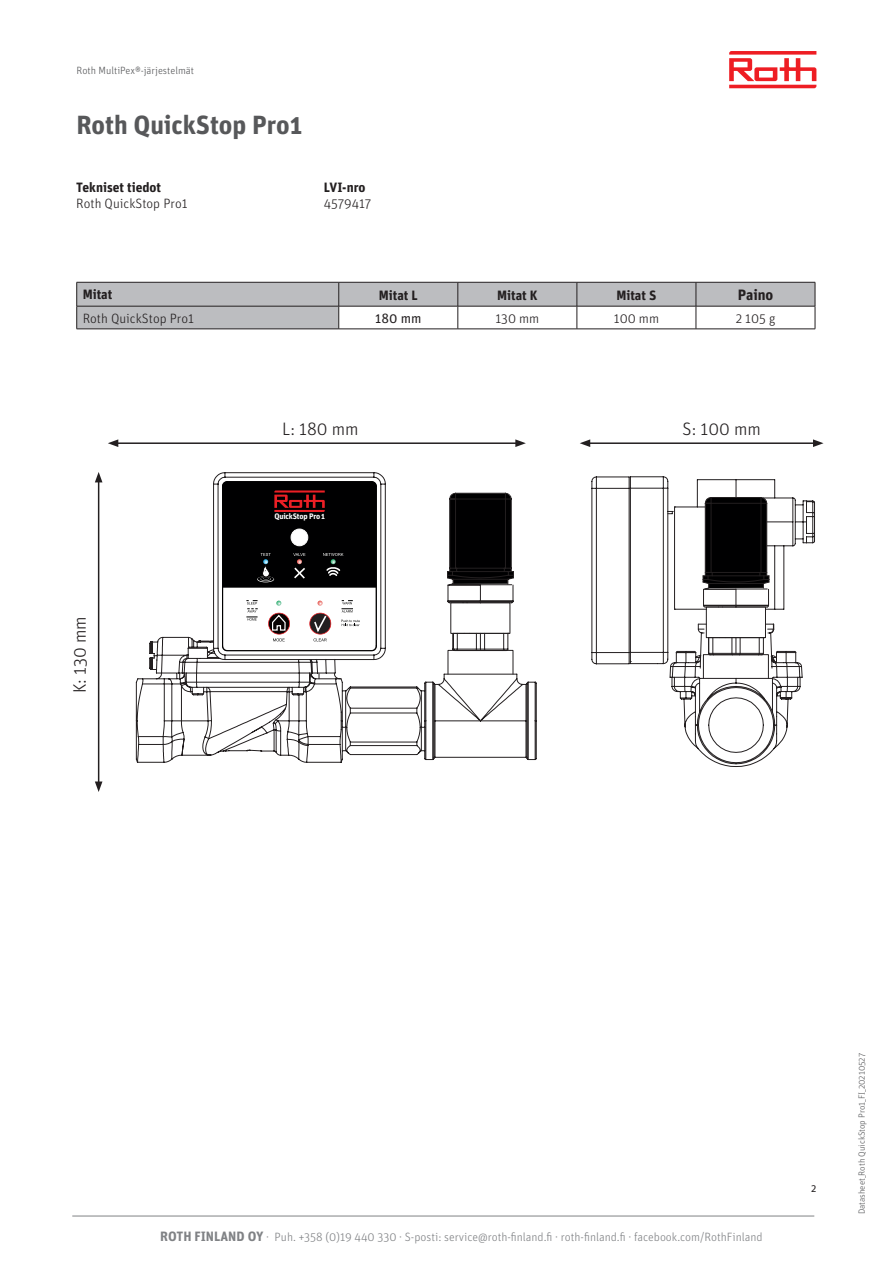
<style>
.page{position:relative;width:893px;height:1263px;background:#fff}
.page>*{position:absolute;margin:0;border:0;box-sizing:border-box;transform-origin:0 0}
.t1{font:700 26.25px "Unit OT";letter-spacing:-.005em;color:#57585a}
.t2{font:300 18px "Unit OT";color:#231f20}
.t3{font:700 15px "Unit OT";color:#231f20}
.t4{font:300 13.5px "Unit OT";color:#231f20}
.t5{font:700 13.5px "Unit OT";color:#231f20}
.t6{font:13.5px "Unit OT";color:#231f20}
.t7{font:300 12px "Unit OT";color:#808285}
.t8{font:300 10.5px "Unit OT";color:#57585a}
.t9{font:10.5px "Unit OT";color:#231f20}
.t10{font:300 9px "Unit OT";letter-spacing:-.005em;color:#57585a}
.t11{font:700 7.95px "Unit Pro";letter-spacing:-.02em;color:#fff}
.s1{font-weight:700;font-size:13.5px}
</style>
<div class="page">
<hr style="left:72px;top:1216px;width:742px;height:1px;background:#808285">
<svg style="left:729px;top:51px;width:87px;height:37px"></svg>
<svg style="left:76px;top:282px;width:740px;height:47px"></svg>
<hr style="left:77px;top:329px;width:262px;height:1px;background:#231f20">
<hr style="left:339px;top:329px;width:119px;height:1px;background:#231f20">
<hr style="left:458px;top:329px;width:119px;height:1px;background:#231f20">
<hr style="left:577px;top:329px;width:119px;height:1px;background:#231f20">
<hr style="left:696px;top:329px;width:119px;height:1px;background:#231f20">
<svg style="left:136px;top:472px;width:401px;height:291px"></svg>
<svg style="left:310px;top:672px;width:10px;height:8px"></svg>
<div style="left:450px;top:602px;width:60px;height:32px;border:1px solid #231f20"></div>
<div style="left:448px;top:650px;width:65px;height:24px;border:1px solid #231f20"></div>
<div style="left:222px;top:481px;width:155px;height:170px;border:1px solid #000001;border-radius:5px"></div>
<svg style="left:318px;top:601px;width:5px;height:5px"></svg>
<svg style="left:276px;top:601px;width:5px;height:5px"></svg>
<svg style="left:246px;top:600px;width:12px;height:21px"></svg>
<svg style="left:341px;top:620px;width:19px;height:6px"></svg>
<svg style="left:342px;top:600px;width:11px;height:12px"></svg>
<svg style="left:268px;top:613px;width:22px;height:28px"></svg>
<svg style="left:309px;top:613px;width:22px;height:28px"></svg>
<svg style="left:222px;top:482px;width:154px;height:106px"></svg>
<svg style="left:591px;top:476px;width:224px;height:291px"></svg>
<div style="left:703px;top:654px;width:66px;height:25px;border:1px solid #231f20"></div>
<svg style="left:667px;top:497px;width:103px;height:166px"></svg>
<div style="left:706px;top:607px;width:60px;height:31px;border:1px solid #231f20"></div>
<hr style="left:116px;top:442px;width:402px;height:2px;background:#231f20">
<svg style="left:108px;top:439px;width:10px;height:8px"></svg>
<svg style="left:515px;top:439px;width:11px;height:8px"></svg>
<hr style="left:588px;top:442px;width:227px;height:2px;background:#231f20">
<svg style="left:580px;top:439px;width:10px;height:8px"></svg>
<svg style="left:813px;top:439px;width:10px;height:8px"></svg>
<hr style="left:98px;top:480px;width:1px;height:304px;background:#231f20">
<svg style="left:95px;top:781px;width:7px;height:11px"></svg>
<svg style="left:95px;top:472px;width:7px;height:10px"></svg>
<p class="t8" style="left:77px;top:64px;width:119px">Roth MultiPex®-järjestelmät</p>
<p class="t1" style="left:77px;top:107px;width:227px">Roth QuickStop Pro1</p>
<p class="t5" style="left:76px;top:179px;width:86px">Tekniset tiedot</p>
<p class="t5" style="left:324px;top:179px;width:43px">LVI-nro</p>
<p class="t4" style="left:76px;top:196px;width:113px">Roth QuickStop Pro1</p>
<p class="t4" style="left:324px;top:196px;width:49px">4579417</p>
<p class="t5" style="left:83px;top:285px;width:31px">Mitat</p>
<p class="t5" style="left:379px;top:286px;width:41px">Mitat L</p>
<p class="t5" style="left:497px;top:286px;width:42px">Mitat K</p>
<p class="t5" style="left:616px;top:286px;width:42px">Mitat S</p>
<p class="t3" style="left:738px;top:285px;width:37px">Paino</p>
<p class="t4" style="left:83px;top:310px;width:113px">Roth QuickStop Pro1</p>
<p class="t6" style="left:375px;top:310px;width:48px">180 mm</p>
<p class="t4" style="left:495px;top:310px;width:45px">130 mm</p>
<p class="t4" style="left:614px;top:310px;width:47px">100 mm</p>
<p class="t4" style="left:736px;top:310px;width:41px">2 105 g</p>
<p class="t2" style="left:282px;top:418px;width:78px">L: 180 mm</p>
<p class="t2" style="left:682px;top:418px;width:80px">S: 100 mm</p>
<p class="t2" style="left:69px;top:693px;width:78px;rotate:-90deg">K: 130 mm</p>
<p class="t11" style="left:274px;top:510px;width:52px">QuickStop Pro 1</p>
<p class="t7" style="left:160px;top:1229px;width:604px"><span class="s1">ROTH FINLAND OY</span> · Puh. +358 (0)19 440 330 · S-posti: service@roth-finland.fi · roth-finland.fi · facebook.com/RothFinland</p>
<p class="t9" style="left:811px;top:1181px;width:7px">2</p>
<p class="t10" style="left:856px;top:1214px;width:163px;rotate:-90deg">Datasheet_Roth QuickStop Pro1_FI_20210527</p>
</div>
